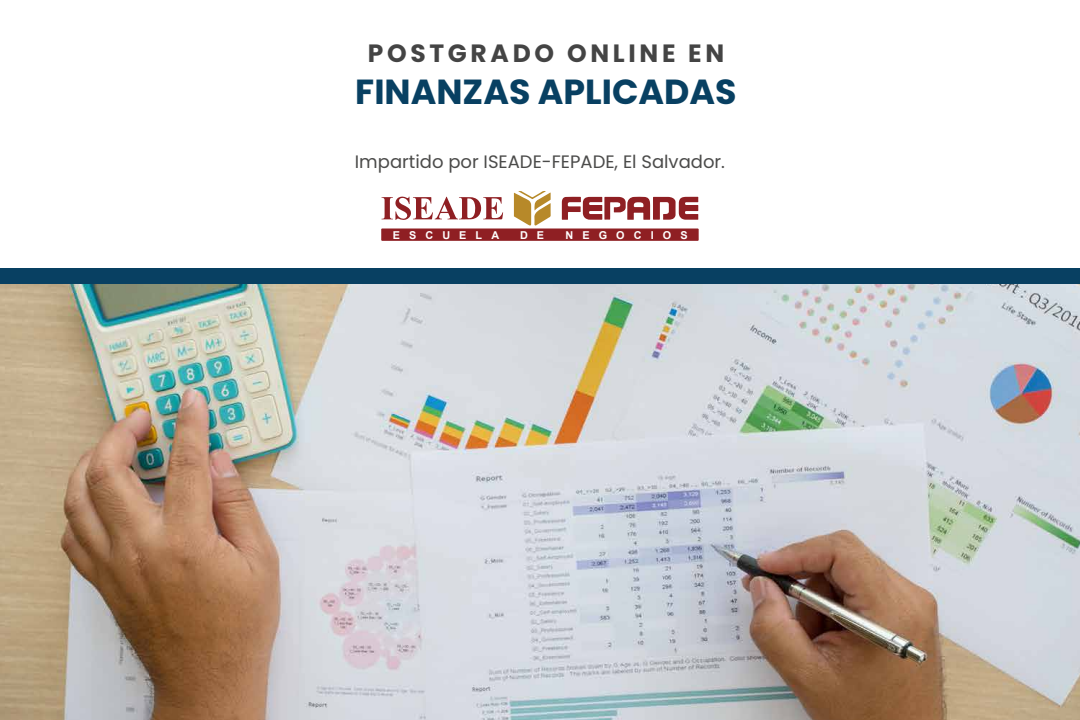
<style>
.page{position:relative;width:1080px;height:720px;background:#fff}
.page>*{position:absolute;margin:0;border:0;box-sizing:border-box;transform-origin:0 0}
.t1{font:700 34.8px "Poppins";color:#084062}
.t2{font:700 25px "Poppins";letter-spacing:.15em;color:#444}
.t3{font:18px "Poppins";color:#4b4b4a}
.t4{font:700 10.8px "Arial";letter-spacing:.84em;color:#fff}
</style>
<div class="page">
<img style="left:0;top:283px;width:1080px;height:437px">
<div style="left:0;top:268px;width:1080px;height:15px;background:#084062"></div>
<svg style="left:381px;top:191px;width:318px;height:50px"></svg>
<div style="left:381px;top:229px;width:317px;height:12px;background:#8f1f23"></div>
<h2 class="t2" style="left:368px;top:39px;width:358px">POSTGRADO ONLINE EN</h2>
<h1 class="t1" style="left:355px;top:72px;width:383px">FINANZAS APLICADAS</h1>
<p class="t3" style="left:355px;top:152px;width:372px">Impartido por ISEADE-FEPADE, El Salvador.</p>
<p class="t4" style="left:393px;top:228px;width:108px">ESCUELA</p>
<p class="t4" style="left:520px;top:228px;width:26px">D E</p>
<p class="t4" style="left:565px;top:228px;width:124px">NEGOCIOS</p>
</div>
